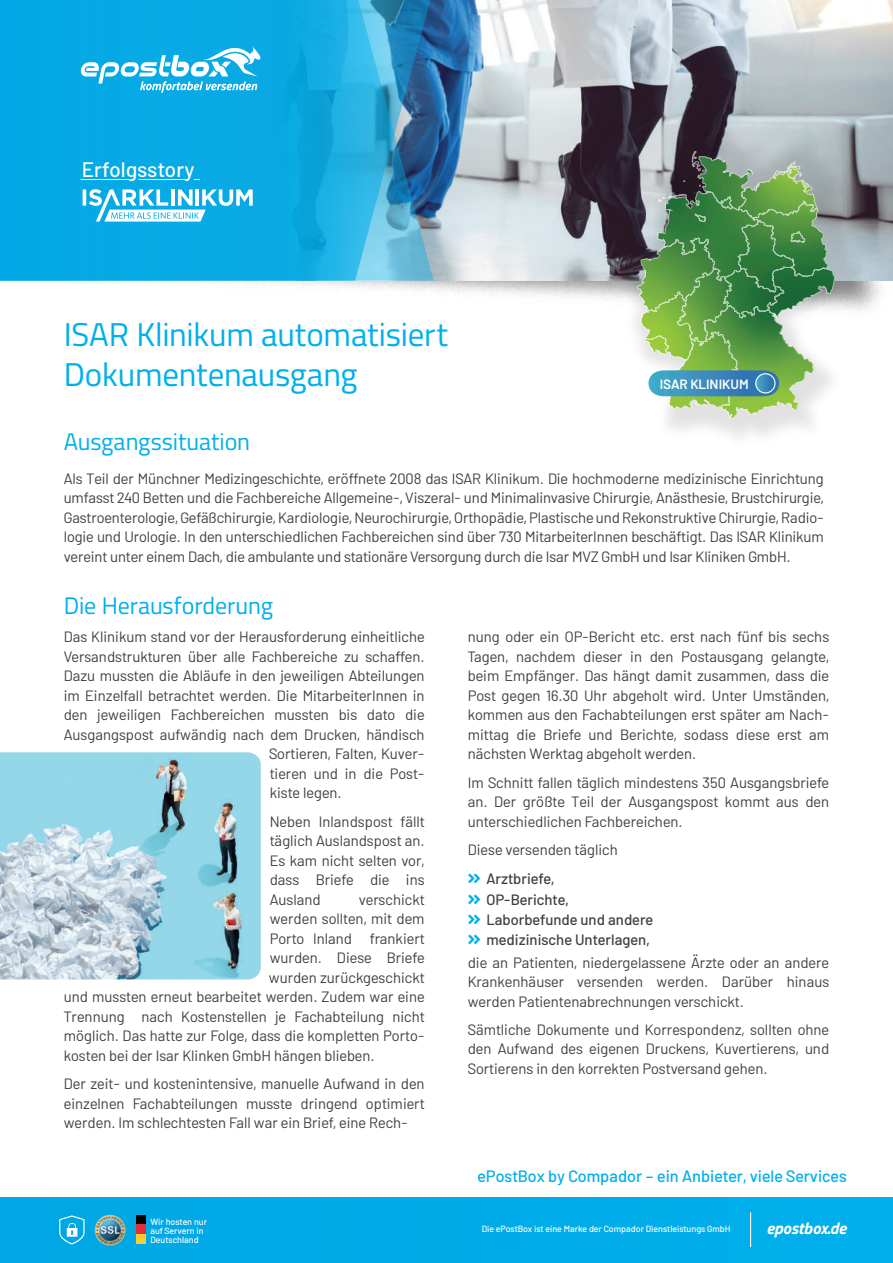
<style>
.page{position:relative;width:893px;height:1263px;background:#fff}
.page>*{position:absolute;margin:0;border:0;box-sizing:border-box;transform-origin:0 0}
.t1{font:33px/39.6px "Titillium";letter-spacing:-.01em;color:#00afec}
.t2{font:24px "Titillium";letter-spacing:-.005em;color:#00afec}
.t3{font:500 21px "Barlow";letter-spacing:.01em;color:#fff}
.t4{font:500 16.5px "Barlow";color:#00afec}
.t5{font:italic 700 16.5px "Titillium";color:#fff}
.t6{font:15px/19.5px "Barlow";color:#413e41;text-align:justify}
.t7{font:500 15px/20.2px "Barlow";color:#413e41}
.t8{font:600 13.5px "Barlow";color:#fff}
.t9{font:500 9px/9px "Barlow";color:#fff}
</style>
<div class="page">
<img style="left:434px;top:0;width:459px;height:281px">
<svg style="left:0;top:0;width:434px;height:281px;background:#15a6dd"></svg>
<img style="left:598px;top:91px;width:295px;height:347px">
<svg style="left:637px;top:151px;width:198px;height:268px;background:#7ea675"></svg>
<svg style="left:648px;top:370px;width:131px;height:26px;background:#4391ba"></svg>
<svg style="left:756px;top:374px;width:19px;height:19px"></svg>
<div style="left:755px;top:373px;width:20px;height:20px;border:1px solid #fff;border-radius:50%"></div>
<hr style="left:81px;top:179px;width:48px;height:1px;background:#fff">
<hr style="left:139px;top:179px;width:47px;height:1px;background:#fff">
<svg style="left:83px;top:189px;width:170px;height:33px"></svg>
<svg style="left:81px;top:36px;width:180px;height:57px"></svg>
<img style="left:0;top:752px;width:261px;height:227px">
<div style="left:0;top:1198px;width:893px;height:65px;background:#00abe8"></div>
<hr style="left:750px;top:1212px;width:1px;height:35px;background:#fff">
<img style="left:94px;top:1214px;width:32px;height:32px">
<div style="left:136px;top:1215px;width:9px;height:9px;background:#020305"></div>
<div style="left:136px;top:1224px;width:9px;height:10px;background:#df2f37"></div>
<div style="left:136px;top:1234px;width:9px;height:9px;background:#f9cc34"></div>
<svg style="left:59px;top:1215px;width:26px;height:29px"></svg>
<h3 class="t3" style="left:82px;top:154px;width:114px">Erfolgsstory</h3>
<h1 class="t1" style="left:64px;top:313px;width:386px">ISAR Klinikum automatisiert<br>Dokumentenausgang</h1>
<h2 class="t2" style="left:64px;top:424px;width:188px">Ausgangssituation</h2>
<p class="t8" style="left:660px;top:374px;width:90px">ISAR KLINIKUM</p>
<p class="t6" style="left:64px;top:467px;width:762px">Als Teil der Münchner Medizingeschichte, eröffnete 2008 das ISAR Klinikum. Die hochmoderne medizinische Einrichtung umfasst 240 Betten und die Fachbereiche Allgemeine-, Viszeral- und Minimalinvasive Chirurgie, Anästhesie, Brustchirurgie, Gastroenterologie, Gefäßchirurgie, Kardiologie, Neurochirurgie, Orthopädie, Plastische und Rekonstruktive Chirurgie, Radio&shy;logie und Urologie. In den unterschiedlichen Fachbereichen sind über 730 MitarbeiterInnen beschäftigt. Das ISAR Klinikum vereint unter einem Dach, die ambulante und stationäre Versorgung durch die Isar MVZ GmbH und Isar Kliniken GmbH.</p>
<h2 class="t2" style="left:64px;top:587px;width:211px">Die Herausforderung</h2>
<p class="t6" style="left:64px;top:626px;width:362px">Das Klinikum stand vor der Herausforderung einheitliche</p>
<p class="t6" style="left:64px;top:645px;width:362px">Versandstrukturen über alle Fachbereiche zu schaffen.</p>
<p class="t6" style="left:64px;top:665px;width:362px">Dazu mussten die Abläufe in den jeweiligen Abteilungen</p>
<p class="t6" style="left:64px;top:684px;width:362px">im Einzelfall betrachtet werden. Die MitarbeiterInnen in</p>
<p class="t6" style="left:64px;top:704px;width:362px">den jeweiligen Fachbereichen mussten bis dato die</p>
<p class="t6" style="left:64px;top:723px;width:362px">Ausgangspost aufwändig nach dem Drucken, händisch</p>
<p class="t6" style="left:269px;top:743px;width:157px">Sortieren, Falten, Kuver-</p>
<p class="t6" style="left:270px;top:762px;width:156px">tieren und in die Post-</p>
<p class="t6" style="left:270px;top:782px;width:74px">kiste legen.</p>
<p class="t6" style="left:270px;top:810px;width:156px">Neben Inlandspost fällt täglich Auslandspost an.<br>Es kam nicht selten vor, dass Briefe die ins Ausland</p>
<p class="t6" style="left:359px;top:888px;width:67px">verschickt</p>
<p class="t6" style="left:270px;top:908px;width:156px">werden sollten, mit dem</p>
<p class="t6" style="left:270px;top:927px;width:156px">Porto Inland frankiert</p>
<p class="t6" style="left:270px;top:947px;width:156px">wurden. Diese Briefe</p>
<p class="t6" style="left:269px;top:966px;width:157px">wurden zurückgeschickt</p>
<p class="t6" style="left:64px;top:986px;width:362px">und mussten erneut bearbeitet werden. Zudem war eine</p>
<p class="t6" style="left:64px;top:1005px;width:362px">Trennung nach Kostenstellen je Fachabteilung nicht</p>
<p class="t6" style="left:64px;top:1025px;width:362px">möglich. Das hatte zur Folge, dass die kompletten Porto-</p>
<p class="t6" style="left:64px;top:1044px;width:312px">kosten bei der Isar Klinken GmbH hängen blieben.</p>
<p class="t6" style="left:64px;top:1073px;width:362px">Der zeit- und kostenintensive, manuelle Aufwand in den einzelnen Fachabteilungen musste dringend optimiert werden. Im schlechtesten Fall war ein Brief, eine Rech-</p>
<p class="t6" style="left:468px;top:626px;width:363px">nung oder ein OP-Bericht etc. erst nach fünf bis sechs Tagen, nachdem dieser in den Postausgang gelangte, beim Empfänger. Das hängt damit zusammen, dass die Post gegen 16.30 Uhr abgeholt wird. Unter Umständen, kommen aus den Fachabteilungen erst später am Nach&shy;mittag die Briefe und Berichte, sodass diese erst am nächsten Werktag abgeholt werden.</p>
<p class="t6" style="left:468px;top:771px;width:363px">Im Schnitt fallen täglich mindestens 350 Ausgangsbriefe an. Der größte Teil der Ausgangspost kommt aus den unterschiedlichen Fachbereichen.</p>
<p class="t6" style="left:468px;top:839px;width:151px">Diese versenden täglich</p>
<p class="t7" style="left:486px;top:867px;width:168px">Arztbriefe,<br>OP-Berichte,<br>Laborbefunde und andere medizinische Unterlagen,</p>
<p class="t6" style="left:468px;top:951px;width:363px">die an Patienten, niedergelassene Ärzte oder an andere Krankenhäuser versenden werden. Darüber hinaus werden Patientenabrechnungen verschickt.</p>
<p class="t6" style="left:468px;top:1019px;width:363px">Sämtliche Dokumente und Korrespondenz, sollten ohne den Aufwand des eigenen Druckens, Kuvertierens, und Sortierens in den korrekten Postversand gehen.</p>
<p class="t4" style="left:477px;top:1164px;width:371px">ePostBox by Compador – ein Anbieter, viele Services</p>
<p class="t9" style="left:150px;top:1216px;width:58px">Wir hosten nur auf Servern in<br>Deutschland</p>
<p class="t9" style="left:482px;top:1224px;width:250px">Die ePostBox ist eine Marke der Compador Dienstleistungs GmbH</p>
<p class="t5" style="left:766px;top:1215px;width:81px">epostbox.de</p>
</div>
